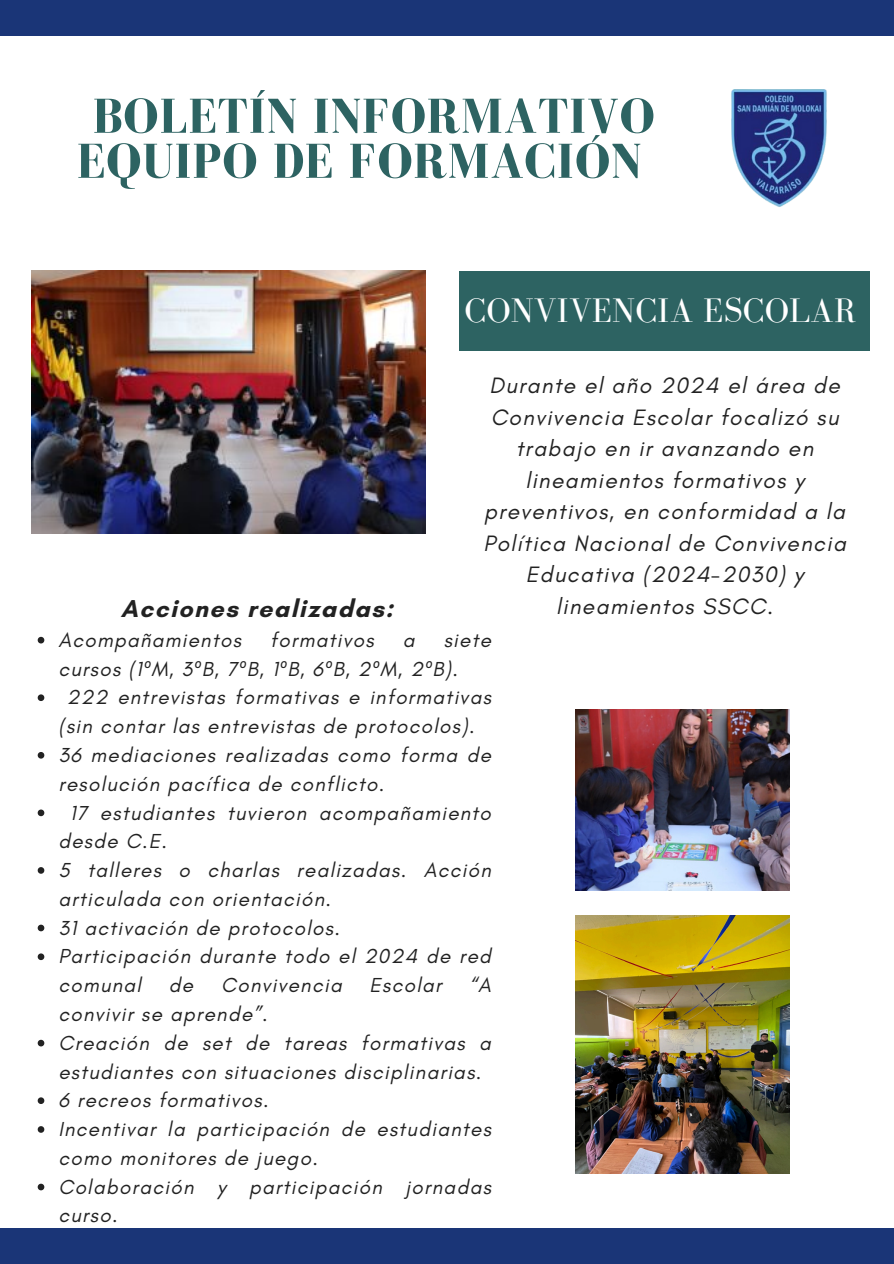
<style>
.page{position:relative;width:894px;height:1264px;background:#fff}
.page>*{position:absolute;margin:0;border:0;box-sizing:border-box;transform-origin:0 0}
.t1{font:700 50.4px/45px "Bodoni FLF";letter-spacing:.01em;color:#2d6362;text-align:center}
.t2{font:34.95px "Bodoni FLF";letter-spacing:.01em;color:#fff}
.t3{font:700 24.9px "Glacial Indifference";letter-spacing:.06em;color:#222}
.t4{font:italic 22.65px/31.5px "Glacial Indifference";letter-spacing:.06em;color:#222;text-align:center}
.t5{font:italic 20.7px/28.8px "Glacial Indifference";letter-spacing:.06em;color:#222}
.s1{font-family:"Noto Sans"}
</style>
<div class="page">
<div style="left:0;top:1228px;width:893px;height:35px;background:#1a3577"></div>
<div style="left:0;top:0;width:893px;height:36px;background:#1a3577"></div>
<div style="left:459px;top:272px;width:410px;height:78px;background:#2d6362"></div>
<img style="left:731px;top:89px;width:96px;height:118px">
<img style="left:31px;top:270px;width:394px;height:263px">
<img style="left:575px;top:709px;width:214px;height:181px">
<img style="left:575px;top:915px;width:214px;height:258px">
<svg style="left:38px;top:637px;width:6px;height:6px"></svg>
<svg style="left:38px;top:694px;width:6px;height:7px"></svg>
<svg style="left:38px;top:752px;width:6px;height:6px"></svg>
<svg style="left:38px;top:809px;width:6px;height:7px"></svg>
<svg style="left:38px;top:867px;width:6px;height:6px"></svg>
<svg style="left:38px;top:924px;width:6px;height:7px"></svg>
<svg style="left:38px;top:953px;width:6px;height:7px"></svg>
<svg style="left:38px;top:1039px;width:6px;height:7px"></svg>
<svg style="left:38px;top:1097px;width:6px;height:6px"></svg>
<svg style="left:38px;top:1126px;width:6px;height:6px"></svg>
<svg style="left:38px;top:1183px;width:6px;height:7px"></svg>
<p class="t1" style="left:77px;top:93px;width:579px">BOLETÍN INFORMATIVO<br>EQUIPO DE FORMACIÓN</p>
<h1 class="t2" style="left:464px;top:291px;width:393px">CONVIVENCIA ESCOLAR</h1>
<p class="t4" style="left:483px;top:369px;width:364px">Durante el año 2024 el área de<br>Convivencia Escolar focalizó su trabajo en ir avanzando en lineamientos formativos y preventivos, en conformidad a la<br>Política Nacional de Convivencia<br>Educativa (2024-2030) y</p>
<p class="t3" style="left:121px;top:593px;width:274px">Acciones realizadas:</p>
<p class="t4" style="left:556px;top:590px;width:218px">lineamientos SSCC.</p>
<p class="t5" style="left:58px;top:625px;width:184px">Acompañamientos</p>
<p class="t5" style="left:270px;top:625px;width:105px">formativos</p>
<p class="t5" style="left:402px;top:625px;width:13px">a</p>
<p class="t5" style="left:58px;top:625px;width:434px;text-indent:385px">siete cursos (1<span class="s1">º</span>M, 3<span class="s1">º</span>B, 7<span class="s1">º</span>B, 1<span class="s1">º</span>B, 6<span class="s1">º</span>B, 2<span class="s1">º</span>M, 2<span class="s1">º</span>B).</p>
<h2 class="t5" style="left:58px;top:682px;width:434px;text-indent:9px">222 entrevistas formativas e informativas (sin contar las entrevistas de protocolos).</h2>
<h4 class="t5" style="left:58px;top:740px;width:434px">36 mediaciones realizadas como forma de resolución pacífica de conflicto.</h4>
<h3 class="t5" style="left:58px;top:797px;width:434px;text-indent:11px">17 estudiantes tuvieron acompañamiento desde C.E.</h3>
<p class="t5" style="left:58px;top:855px;width:434px">5 talleres o charlas realizadas. Acción articulada con orientación.</p>
<p class="t5" style="left:58px;top:913px;width:283px">31 activación de protocolos.</p>
<p class="t5" style="left:58px;top:941px;width:434px">Participación durante todo el 2024 de red comunal</p>
<p class="t5" style="left:169px;top:970px;width:26px">de</p>
<p class="t5" style="left:221px;top:970px;width:122px">Convivencia</p>
<p class="t5" style="left:369px;top:970px;width:74px">Escolar</p>
<p class="t5" style="left:469px;top:970px;width:23px">“A</p>
<p class="t5" style="left:58px;top:999px;width:211px">convivir se aprende”.</p>
<p class="t5" style="left:58px;top:1028px;width:434px">Creación de set de tareas formativas a estudiantes con situaciones disciplinarias.</p>
<p class="t5" style="left:58px;top:1085px;width:212px">6 recreos formativos.</p>
<p class="t5" style="left:58px;top:1114px;width:434px">Incentivar la participación de estudiantes como monitores de juego.</p>
<p class="t5" style="left:58px;top:1171px;width:434px">Colaboración y participación jornadas curso.</p>
</div>
